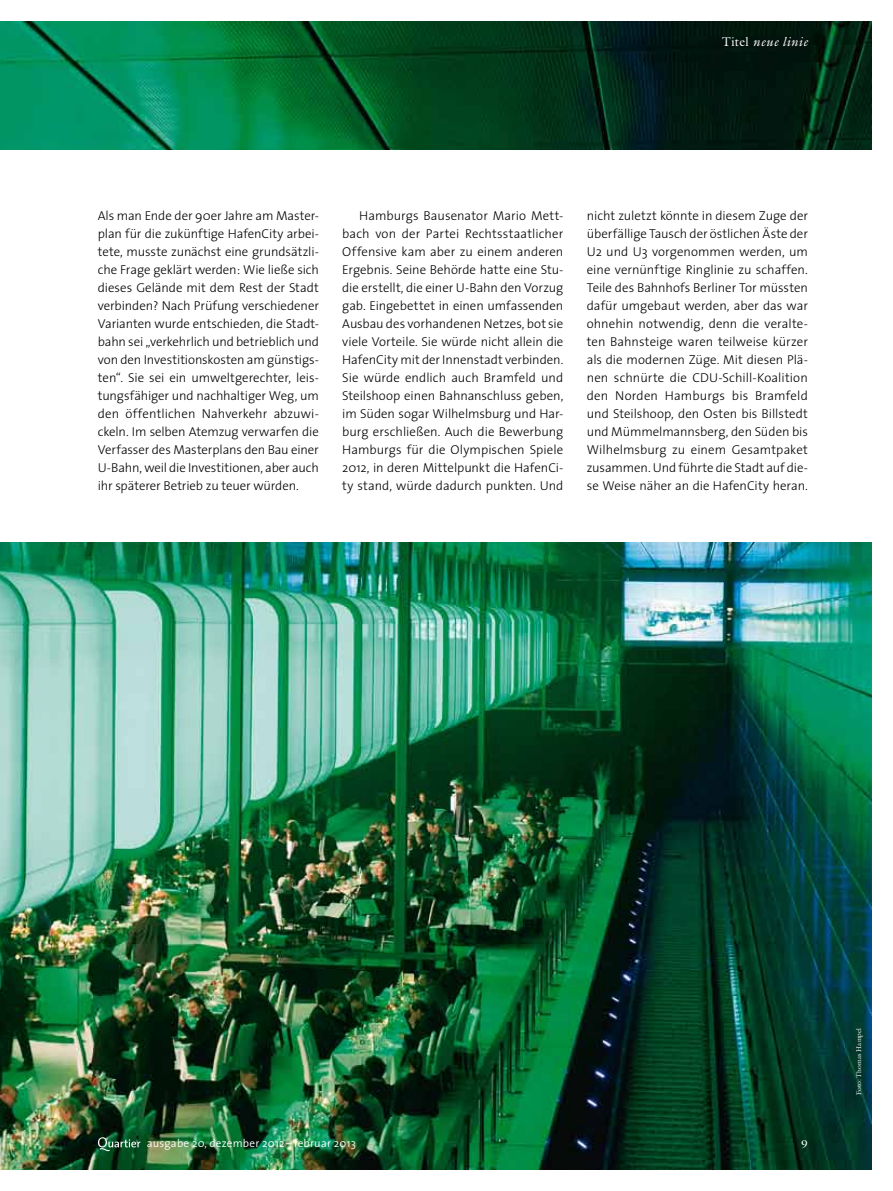
<style>
.page{position:relative;width:893px;height:1191px;background:#fff}
.page>*{position:absolute;margin:0;border:0;box-sizing:border-box;transform-origin:0 0}
.t1{font:300 12.9px/18px "The Sans";letter-spacing:-.005em;color:#000;text-align:justify}
.t2{font:italic 12.75px "Galliard";letter-spacing:.035em;color:#fff}
.t3{font:11.4px "Galliard";color:#fff}
.t4{font:300 11.25px "The Sans";letter-spacing:.02em;color:#fff}
.t5{font:6.75px "Galliard";letter-spacing:.015em;color:#fff}
.s1{font-style:normal}
</style>
<div class="page">
<img style="left:0;top:21px;width:871px;height:1148px">
<div style="left:0;top:150px;width:893px;height:391px;background:#fff"></div>
<svg style="left:98px;top:1137px;width:42px;height:14px"></svg>
<p class="t2" style="left:722px;top:33px;width:87px"><span class="s1">Titel</span> neue linie</p>
<p class="t1" style="left:98px;top:206px;width:223px">Als man Ende der 90er Jahre am Master&shy;plan für die zukünftige HafenCity arbei&shy;tete, musste zunächst eine grundsätzli&shy;che Frage geklärt werden: Wie ließe sich dieses Gelände mit dem Rest der Stadt verbinden? Nach Prüfung verschiedener Varianten wurde entschieden, die Stadt&shy;bahn sei „verkehrlich und betrieblich und von den Investitionskosten am günstigs&shy;ten“. Sie sei ein umweltgerechter, leis&shy;tungsfähiger und nachhaltiger Weg, um den öffentlichen Nahverkehr abzuwi&shy;ckeln. Im selben Atemzug verwarfen die Verfasser des Masterplans den Bau einer U-Bahn, weil die Investitionen, aber auch ihr späterer Betrieb zu teuer würden.</p>
<p class="t1" style="left:342px;top:206px;width:223px;text-indent:17px">Hamburgs Bausenator Mario Mett&shy;bach von der Partei Rechtsstaatlicher Offensive kam aber zu einem anderen Ergebnis. Seine Behörde hatte eine Stu&shy;die erstellt, die einer U-Bahn den Vorzug gab. Eingebettet in einen umfassenden Ausbau des vorhandenen Netzes, bot sie viele Vorteile. Sie würde nicht allein die HafenCity mit der Innenstadt verbinden.<br>Sie würde endlich auch Bramfeld und Steilshoop einen Bahnanschluss geben, im Süden sogar Wilhelmsburg und Har&shy;burg erschließen. Auch die Bewerbung Hamburgs für die Olympischen Spiele 2012, in deren Mittelpunkt die HafenCi&shy;ty stand, würde dadurch punkten. Und</p>
<p class="t1" style="left:587px;top:206px;width:223px">nicht zuletzt könnte in diesem Zuge der überfällige Tausch der östlichen Äste der U2 und U3 vorgenommen werden, um eine vernünftige Ringlinie zu schaffen.<br>Teile des Bahnhofs Berliner Tor müssten dafür umgebaut werden, aber das war ohnehin notwendig, denn die veralte&shy;ten Bahnsteige waren teilweise kürzer als die modernen Züge. Mit diesen Plä&shy;nen schnürte die CDU-Schill-Koalition den Norden Hamburgs bis Bramfeld und Steilshoop, den Osten bis Billstedt und Mümmelmannsberg, den Süden bis Wilhelmsburg zu einem Gesamtpaket zusammen. Und führte die Stadt auf die&shy;se Weise näher an die HafenCity heran.</p>
<p class="t4" style="left:147px;top:1134px;width:211px">ausgabe 20, dezember 2012 – februar 2013</p>
<p class="t3" style="left:801px;top:1136px;width:8px">9</p>
<p class="t5" style="left:854px;top:1095px;width:69px;rotate:-90deg">Foto: Thomas Hampel</p>
</div>
